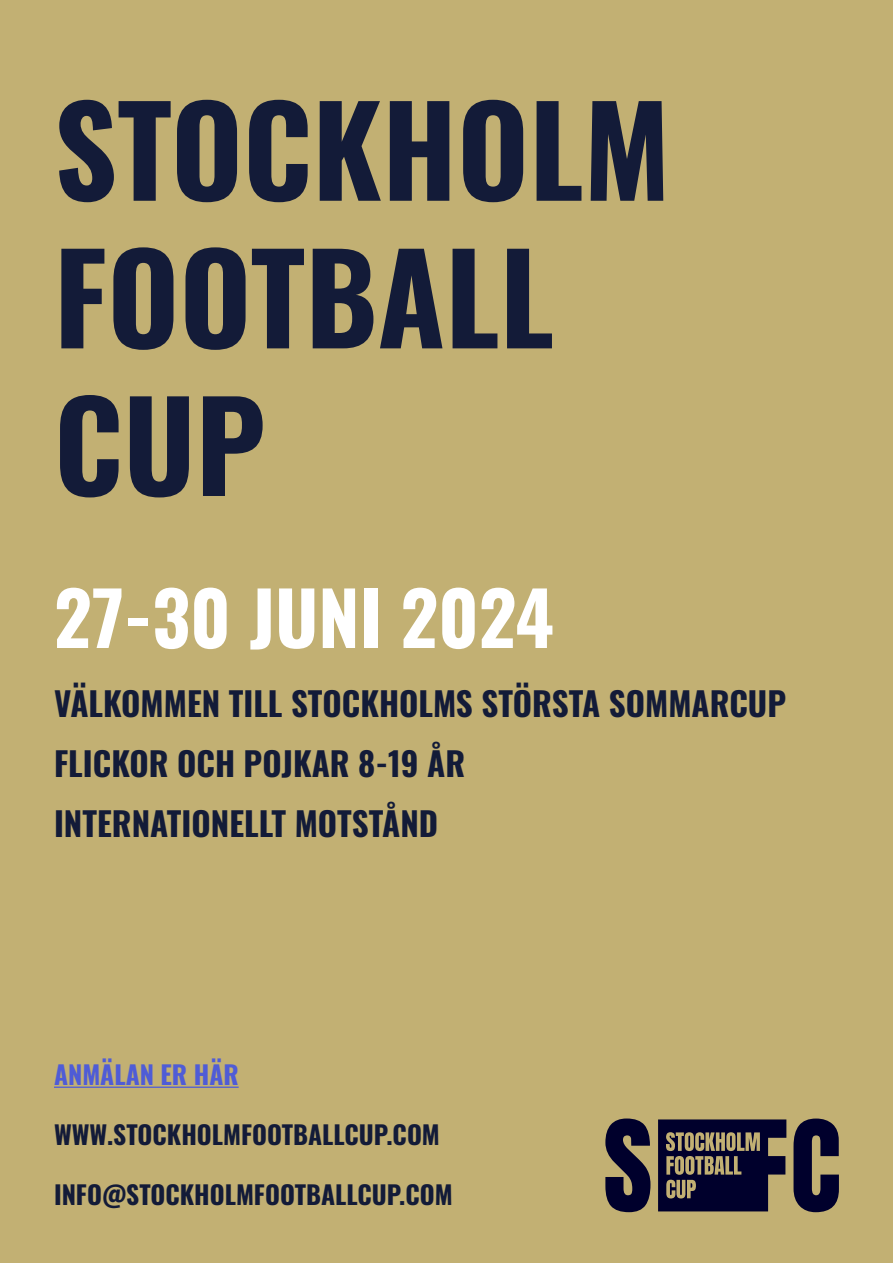
<style>
.page{position:relative;width:893px;height:1263px;background:#c2b073}
.page>*{position:absolute;margin:0;border:0;box-sizing:border-box;transform-origin:0 0}
.t1{font:700 123px "Oswald";color:#131b38}
.t2{font:700 73.5px "Oswald";color:#fff}
.t3{font:700 33px "Oswald";color:#131b38}
.t4{font:700 25.5px "Oswald";color:#131b38}
.t5{font:700 25.5px "Oswald";color:#4f5cd6}
</style>
<div class="page">
<hr style="left:54px;top:1086px;width:185px;height:2px;background:#4f5cd6">
<svg style="left:605px;top:1118px;width:45px;height:94px"></svg>
<svg style="left:793px;top:1118px;width:46px;height:94px"></svg>
<svg style="left:658px;top:1119px;width:128px;height:92px"></svg>
<p class="t1" style="left:54px;top:86px;width:618px">STOCKHOLM</p>
<p class="t1" style="left:54px;top:234px;width:502px">FOOTBALL</p>
<p class="t1" style="left:54px;top:382px;width:213px">CUP</p>
<p class="t2" style="left:54px;top:580px;width:501px">27-30 JUNI 2024</p>
<p class="t3" style="left:54px;top:686px;width:734px">VÄLKOMMEN TILL STOCKHOLMS STÖRSTA SOMMARCUP</p>
<p class="t3" style="left:54px;top:746px;width:413px">FLICKOR OCH POJKAR 8-19 ÅR</p>
<p class="t3" style="left:54px;top:806px;width:386px">INTERNATIONELLT MOTSTÅND</p>
<p class="t5" style="left:54px;top:1061px;width:186px">ANMÄLAN ER HÄR</p>
<p class="t4" style="left:54px;top:1121px;width:387px">WWW.STOCKHOLMFOOTBALLCUP.COM</p>
<p class="t4" style="left:54px;top:1181px;width:400px">INFO@STOCKHOLMFOOTBALLCUP.COM</p>
</div>
